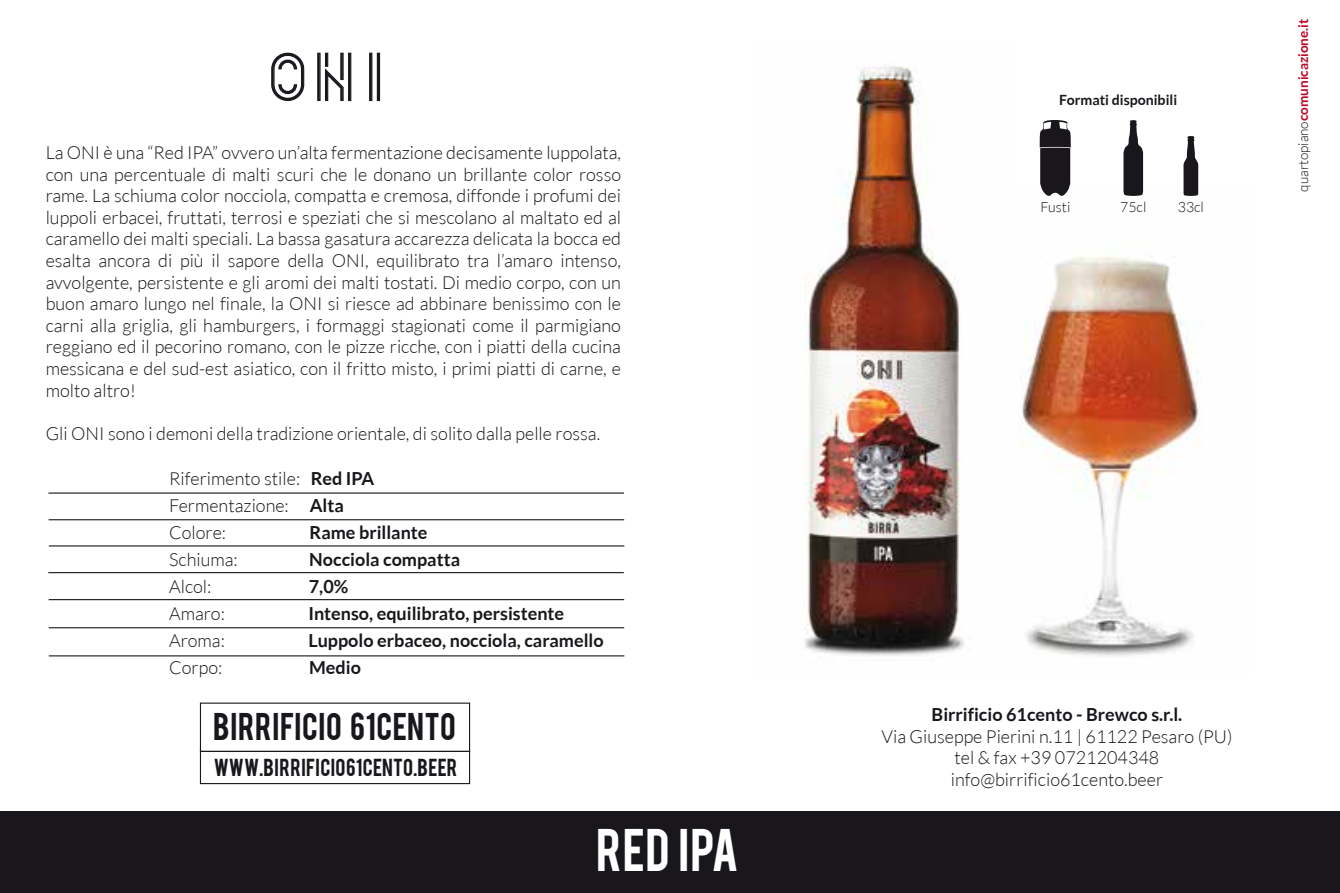
<style>
.page{position:relative;width:1340px;height:893px;background:#fff}
.page>*{position:absolute;margin:0;border:0;box-sizing:border-box;transform-origin:0 0}
.t1{font:47.25px "Bebas";letter-spacing:.01em;color:#fff}
.t2{font:47.25px "Quasith";color:#1a171c}
.t3{font:30.38px "Bebas";letter-spacing:.02em;color:#1a171c}
.t4{font:19.35px "Bebas";letter-spacing:.015em;color:#1a171c}
.t5{font:300 18px/21.6px "Lato";color:#1a171c;text-align:justify}
.t6{font:700 18px "Lato";color:#1a171c}
.t7{font:700 14.17px "Lato";color:#1a171c}
.t8{font:300 14.17px "Lato";color:#1a171c}
.t9{font:700 13.5px "Lato";color:#bd0a26}
.s1{font-weight:700}
.s2{font-weight:300;color:#1a171c}
</style>
<div class="page">
<img style="left:1020px;top:189px;width:181px;height:468px">
<svg style="left:271px;top:52px;width:34px;height:49px"></svg>
<svg style="left:317px;top:52px;width:35px;height:49px"></svg>
<div style="left:369px;top:53px;width:3px;height:48px;border:1px solid #1a171c"></div>
<div style="left:377px;top:53px;width:3px;height:48px;border:1px solid #1a171c"></div>
<div style="left:0;top:812px;width:1339px;height:81px;background:#1a171c"></div>
<hr style="left:48px;top:492px;width:576px;height:2px;background:#1a171c">
<hr style="left:49px;top:655px;width:575px;height:1px;background:#1a171c">
<hr style="left:49px;top:545px;width:575px;height:1px;background:#1a171c">
<hr style="left:48px;top:572px;width:576px;height:1px;background:#1a171c">
<hr style="left:49px;top:599px;width:575px;height:1px;background:#1a171c">
<hr style="left:49px;top:627px;width:575px;height:1px;background:#1a171c">
<hr style="left:49px;top:519px;width:575px;height:1px;background:#1a171c">
<svg style="left:1123px;top:120px;width:20px;height:76px"></svg>
<svg style="left:1183px;top:136px;width:15px;height:60px"></svg>
<svg style="left:1039px;top:120px;width:32px;height:77px;background:#434044"></svg>
<img style="left:804px;top:66px;width:160px;height:590px">
<div style="left:200px;top:751px;width:270px;height:33px;border:1px solid #1a171c"></div>
<h1 class="t2" style="left:272px;top:53px;width:123px">ONI</h1>
<p class="t5" style="left:46px;top:142px;width:577px">La ONI è una “Red IPA” ovvero un’alta fermentazione decisamente luppolata, con una percentuale di malti scuri che le donano un brillante color rosso rame. La schiuma color nocciola, compatta e cremosa, diffonde i profumi dei luppoli erbacei, fruttati, terrosi e speziati che si mescolano al maltato ed al caramello dei malti speciali. La bassa gasatura accarezza delicata la bocca ed esalta ancora di più il sapore della ONI, equilibrato tra l’amaro intenso, avvolgente, persistente e gli aromi dei malti tostati. Di medio corpo, con un buon amaro lungo nel finale, la ONI si riesce ad abbinare benissimo con le carni alla griglia, gli hamburgers, i formaggi stagionati come il parmigiano reggiano ed il pecorino romano, con le pizze ricche, con i piatti della cucina messicana e del sud-est asiatico, con il fritto misto, i primi piatti di carne, e molto altro!</p>
<p class="t5" style="left:46px;top:423px;width:556px">Gli ONI sono i demoni della tradizione orientale, di solito dalla pelle rossa.</p>
<p class="t5" style="left:169px;top:465px;width:206px;line-height:27px;text-align:left">Riferimento stile: <span class="s1">Red IPA<br></span>Fermentazione: <span class="s1">Alta<br></span>Colore:</p>
<p class="t6" style="left:309px;top:522px;width:119px">Rame brillante</p>
<p class="t5" style="left:169px;top:549px;width:70px">Schiuma:</p>
<p class="t6" style="left:309px;top:549px;width:152px">Nocciola compatta</p>
<p class="t5" style="left:169px;top:576px;width:44px">Alcol:</p>
<p class="t6" style="left:309px;top:576px;width:41px">7,0%</p>
<p class="t5" style="left:169px;top:603px;width:57px">Amaro:</p>
<p class="t6" style="left:308px;top:603px;width:257px">Intenso, equilibrato, persistente</p>
<p class="t5" style="left:169px;top:630px;width:57px">Aroma:</p>
<p class="t6" style="left:308px;top:630px;width:297px">Luppolo erbaceo, nocciola, caramello</p>
<p class="t5" style="left:169px;top:657px;width:55px">Corpo:</p>
<p class="t6" style="left:309px;top:657px;width:53px">Medio</p>
<h2 class="t3" style="left:213px;top:704px;width:244px">BIRRIFICIO 61CENTO</h2>
<p class="t4" style="left:214px;top:754px;width:245px">WWW.BIRRIFICIO61CENTO.BEER</p>
<h1 class="t1" style="left:596px;top:816px;width:144px">RED IPA</h1>
<p class="t7" style="left:1059px;top:92px;width:119px">Formati disponibili</p>
<p class="t8" style="left:1040px;top:199px;width:31px">Fusti</p>
<p class="t8" style="left:1120px;top:199px;width:28px">75cl</p>
<p class="t8" style="left:1177px;top:199px;width:28px">33cl</p>
<p class="t9" style="left:1295px;top:192px;width:174px;rotate:-90deg"><span class="s2">quartopiano</span>comunicazione.it</p>
<p class="t6" style="left:931px;top:704px;width:252px">Birrificio 61cento - Brewco s.r.l.</p>
<p class="t5" style="left:881px;top:726px;width:352px;text-align:center">Via Giuseppe Pierini n.11 | 61122 Pesaro (PU) tel &amp; fax +39 0721204348 info@birrificio61cento.beer</p>
</div>
